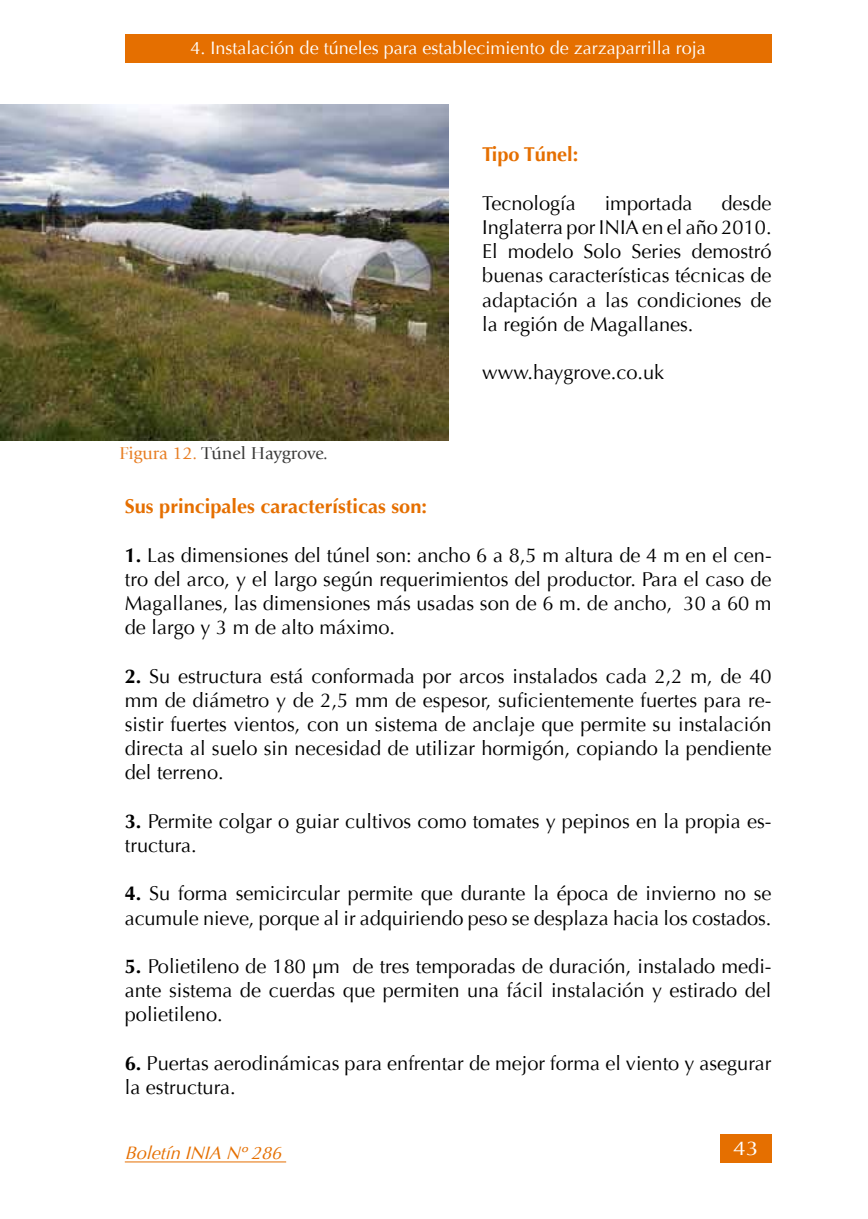
<style>
.page{position:relative;width:868px;height:1219px;background:#fff}
.page>*{position:absolute;margin:0;border:0;box-sizing:border-box;transform-origin:0 0}
.t1{font:20px/24.2px "Optima";color:#000;text-align:justify}
.t2{font:700 20px "Optima";color:#e56f00}
.t3{font:20px "Optima";color:#fff;scale:1.15 1}
.t4{font:18px "Optima";color:#fff}
.t5{font:18px "Giovanni LT";color:#3b3b3a}
.t6{font:italic 18px "Optima";color:#e56f00}
.s1{color:#e87e23}
.s2{font-weight:700}
</style>
<div class="page">
<div style="left:125px;top:34px;width:646px;height:28px;background:#e56f00"></div>
<div style="left:720px;top:1134px;width:51px;height:28px;background:#e56f00"></div>
<hr style="left:125px;top:1161px;width:161px;height:1px;background:#e56f00">
<img style="left:0;top:105px;width:448px;height:336px">
<p class="t4" style="left:190px;top:37px;width:516px">4. Instalación de túneles para establecimiento de zarzaparrilla roja</p>
<p class="t2" style="left:482px;top:143px;width:98px">Tipo Túnel:</p>
<p class="t1" style="left:482px;top:191px;width:95px">Tecnología</p>
<p class="t1" style="left:604px;top:191px;width:89px">importada</p>
<p class="t1" style="left:482px;top:191px;width:291px;text-indent:239px">desde Inglaterra por INIA en el año 2010.<br>El modelo Solo Series demostró buenas características técnicas de adaptación a las condiciones de la región de Magallanes.</p>
<p class="t1" style="left:482px;top:361px;width:183px">www.haygrove.co.uk</p>
<p class="t5" style="left:119px;top:443px;width:210px"><span class="s1">Figura 12.</span> Túnel Haygrove.</p>
<p class="t2" style="left:125px;top:495px;width:304px">Sus principales características son:</p>
<p class="t1" style="left:125px;top:543px;width:648px"><span class="s2">1.</span> Las dimensiones del túnel son: ancho 6 a 8,5 m altura de 4 m en el cen&shy;tro del arco, y el largo según requerimientos del productor. Para el caso de Magallanes, las dimensiones más usadas son de 6 m. de ancho, 30 a 60 m de largo y 3 m de alto máximo.</p>
<p class="t1" style="left:125px;top:664px;width:648px"><span class="s2">2.</span> Su estructura está conformada por arcos instalados cada 2,2 m, de 40 mm de diámetro y de 2,5 mm de espesor, suficientemente fuertes para re&shy;sistir fuertes vientos, con un sistema de anclaje que permite su instalación directa al suelo sin necesidad de utilizar hormigón, copiando la pendiente del terreno.</p>
<p class="t1" style="left:125px;top:809px;width:648px"><span class="s2">3.</span> Permite colgar o guiar cultivos como tomates y pepinos en la propia es&shy;tructura.</p>
<p class="t1" style="left:125px;top:882px;width:648px"><span class="s2">4.</span> Su forma semicircular permite que durante la época de invierno no se acumule nieve, porque al ir adquiriendo peso se desplaza hacia los costados.</p>
<p class="t1" style="left:125px;top:954px;width:648px"><span class="s2">5.</span> Polietileno de 180 μm de tres temporadas de duración, instalado medi&shy;ante sistema de cuerdas que permiten una fácil instalación y estirado del polietileno.</p>
<p class="t1" style="left:125px;top:1051px;width:648px"><span class="s2">6.</span> Puertas aerodinámicas para enfrentar de mejor forma el viento y asegurar la estructura.</p>
<p class="t6" style="left:125px;top:1142px;width:163px">Boletín INIA Nº286</p>
<p class="t3" style="left:733px;top:1137px;width:24px">43</p>
</div>
